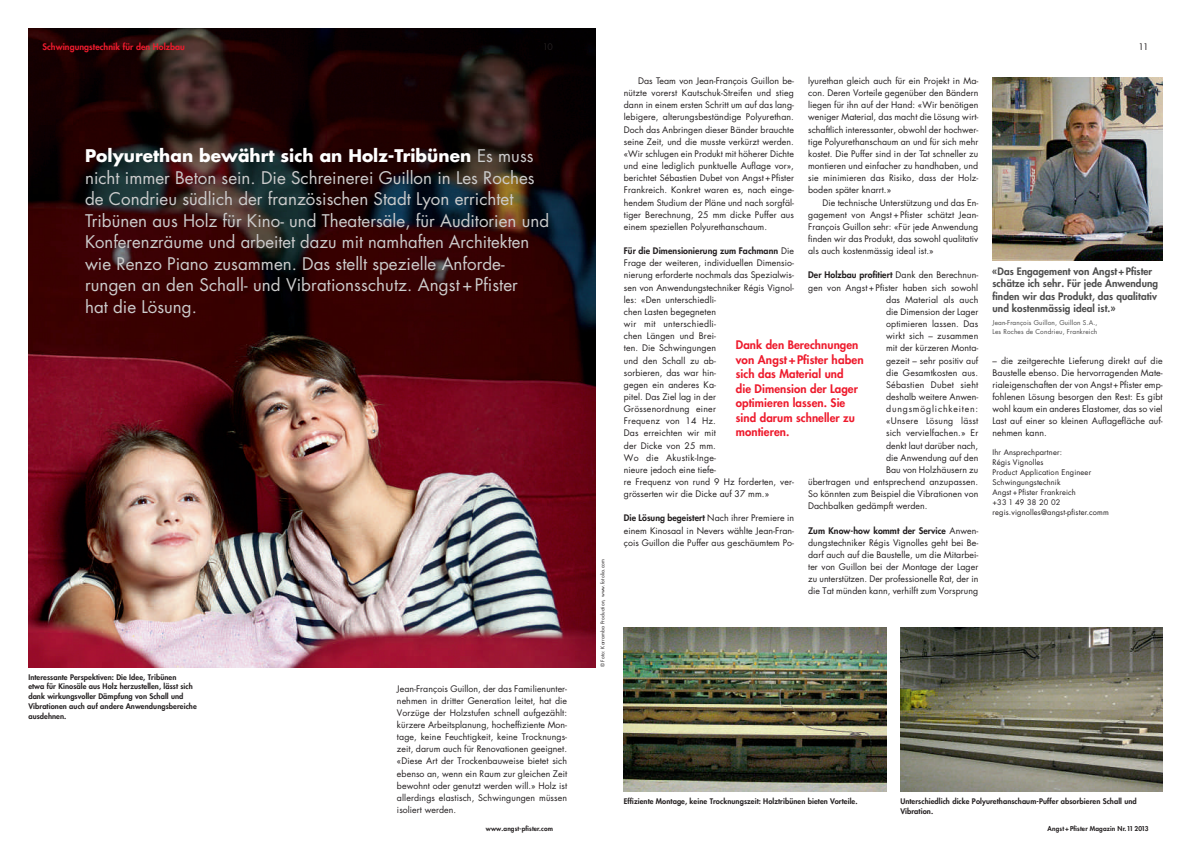
<style>
.page{position:relative;width:1191px;height:842px;background:#fff}
.page>*{position:absolute;margin:0;border:0;box-sizing:border-box;transform-origin:0 0}
.t1{font:17px/21.5px "Futura Com Book OV OPBJJA";color:#ccc}
.t2{font:17px "Futura Com Bold OV UPBJJA";color:#fff}
.t3{font:11.5px/14.5px "Futura Com Heavy OV QPBJJA";letter-spacing:.005em;color:#ee1b2d}
.t4{font:10px/12.5px "Futura Com Heavy OV QPBJJA";letter-spacing:.005em;color:#4d4d4d}
.t5{font:8.8px/12.1px "Futura Com Book OV OPBJJA";letter-spacing:.005em;color:#231f20;text-align:justify}
.t6{font:8.8px "Futura Com Heavy OV QPBJJA";letter-spacing:.005em;color:#231f20}
.t7{font:8.8px "Futura Com Heavy OV QPBJJA";letter-spacing:.005em;color:#ee1b2d}
.t8{font:8.8px "Futura Com Book OV OPBJJA";letter-spacing:.09em;color:#231f20}
.t9{font:8.8px "Futura Com Book OV OPBJJA";letter-spacing:.03em;color:#231f20}
.t10{font:7.5px/9.8px "Futura Com Heavy OV QPBJJA";letter-spacing:.01em;color:#231f20}
.t11{font:7.5px/10.1px "Futura Com Book OV OPBJJA";letter-spacing:.02em;color:#231f20}
.t12{font:6.5px/9.5px "Futura Com Book OV OPBJJA";letter-spacing:.02em;color:#4d4d4d}
.t13{font:6.5px "Futura Com Heavy OV QPBJJA";letter-spacing:.02em;color:#231f20}
.t14{font:5px "Futura Com Book OV OPBJJA";letter-spacing:.02em;color:#231f20}
.s1{font-family:"Futura Com Book OV OPBJJA";color:#ccc}
.s2{font-family:"Futura Com Book OV WPBJJA"}
.s3{font-family:"Futura Com Heavy OV SPBJJA"}
.s4{font-family:"Futura Com Book OV OPBJJA"}
.s5{font-family:"Futura Com Heavy OV QPBJJA"}
</style>
<div class="page">
<img style="left:28px;top:28px;width:567px;height:639px">
<img style="left:624px;top:628px;width:262px;height:164px">
<img style="left:900px;top:628px;width:262px;height:164px">
<img style="left:992px;top:78px;width:170px;height:182px">
<p class="t7" style="left:43px;top:42px;width:144px">Schwingungstechnik für den Holzbau</p>
<p class="t5" style="left:543px;top:41px;width:11px">10</p>
<p class="t5" style="left:1138px;top:41px;width:11px">11</p>
<h1 class="t2" style="left:85px;top:146px;width:450px">Polyurethan bewährt sich an Holz-Tribünen <span class="s1">Es muss</span></h1>
<p class="t1" style="left:85px;top:167px;width:466px">nicht immer Beton sein. Die Schreinerei Guillon in Les Roches de Condrieu südlich der franz<span class="s2">ö</span>sischen Stadt Lyon errichtet Tribünen aus Holz für Kino- und Theatersäle, für Auditorien und Konferenzräume und arbeitet dazu mit namhaften Architekten wie Renzo Piano zusammen. Das stellt spezielle Anforde&shy;rungen an den Schall- und Vibrationsschutz. Angst+P<span class="s2">fi</span>ster<br>hat die L<span class="s2">ö</span>sung.</p>
<p class="t10" style="left:28px;top:672px;width:170px">Interessante Perspektiven: Die Idee, Tribünen<br>etwa für Kinosäle aus Holz herzustellen, lässt sich dank wirkungsvoller Dämpfung von Schall und Vibrationen auch auf andere Anwendungsbereiche ausdehnen.</p>
<p class="t5" style="left:397px;top:682px;width:172px">Jean-François Guillon, der das Familienunter&shy;nehmen in dritter Generation leitet, hat die Vorzüge der Holzstufen schnell aufgezählt: kürzere Arbeitsplanung, hochef<span class="s2">fi</span>ziente Mon&shy;tage, keine Feuchtigkeit, keine Trocknungs&shy;zeit, darum auch für Renovationen geeignet. «Diese Art der Trockenbauweise bietet sich ebenso an, wenn ein Raum zur gleichen Zeit bewohnt oder genutzt werden will.<span class="s2">»</span> Holz ist allerdings elastisch, Schwingungen müssen isoliert werden.</p>
<p class="t14" style="left:600px;top:667px;width:110px;rotate:-90deg">© Foto: Karramba Production, www.fotolia.com</p>
<p class="t5" style="left:808px;top:75px;width:172px">lyurethan gleich auch für ein Projekt in Ma&shy;con. Deren Vorteile gegenüber den Bändern liegen für ihn auf der Hand: «Wir ben<span class="s2">ö</span>tigen weniger Material, das macht die L<span class="s2">ö</span>sung wirt&shy;schaftlich interessanter, obwohl der hochwer&shy;tige Polyurethanschaum an und für sich mehr kostet. Die Puffer sind in der Tat schneller zu montieren und einfacher zu handhaben, und sie minimieren das Risiko, dass der Holz&shy;boden später knarrt.<span class="s2">»</span></p>
<p class="t5" style="left:808px;top:196px;width:172px;text-indent:14px">Die technische Unterstützung und das En&shy;gagement von Angst+P<span class="s2">fi</span>ster schätzt Jean-François Guillon sehr: «Für jede Anwendung <span class="s2">fi</span>nden wir das Produkt, das sowohl qualitativ als auch kostenmässig ideal ist.<span class="s2">»</span></p>
<p class="t6" style="left:808px;top:270px;width:172px">Der Holzbau pro<span class="s3">fi</span>tiert <span class="s4">Dank den Berechnun-</span></p>
<p class="t5" style="left:808px;top:281px;width:172px">gen von Angst+P<span class="s2">fi</span>ster haben sich sowohl</p>
<p class="t5" style="left:886px;top:294px;width:94px">das Material als auch</p>
<p class="t5" style="left:886px;top:306px;width:94px">die Dimension der Lager</p>
<p class="t5" style="left:886px;top:318px;width:94px">optimieren lassen. Das</p>
<p class="t5" style="left:886px;top:330px;width:94px">wirkt sich – zusammen</p>
<p class="t5" style="left:886px;top:342px;width:94px">mit der kürzeren Monta-</p>
<p class="t5" style="left:886px;top:354px;width:94px">gezeit – sehr positiv auf</p>
<p class="t5" style="left:886px;top:367px;width:94px">die Gesamtkosten aus.</p>
<p class="t5" style="left:886px;top:379px;width:94px">Sébastien Dubet sieht</p>
<p class="t5" style="left:886px;top:391px;width:94px">deshalb weitere Anwen-</p>
<p class="t8" style="left:886px;top:404px;width:94px">dungsm<span class="s2">ö</span>glichkeiten:</p>
<p class="t9" style="left:886px;top:416px;width:94px">«Unsere L<span class="s2">ö</span>sung lässt</p>
<p class="t5" style="left:886px;top:427px;width:94px">sich vervielfachen.<span class="s2">»</span> Er</p>
<p class="t5" style="left:886px;top:439px;width:94px">denkt laut darüber nach,</p>
<p class="t5" style="left:886px;top:452px;width:94px">die Anwendung auf den</p>
<p class="t5" style="left:886px;top:464px;width:94px">Bau von Holzhäusern zu</p>
<p class="t5" style="left:808px;top:476px;width:172px">übertragen und entsprechend anzupassen.</p>
<p class="t5" style="left:808px;top:488px;width:172px">So k<span class="s2">ö</span>nnten zum Beispiel die Vibrationen von</p>
<p class="t5" style="left:808px;top:500px;width:121px">Dachbalken gedämpft werden.</p>
<p class="t6" style="left:808px;top:525px;width:172px">Zum Know-how kommt der Service <span class="s4">Anwen-</span></p>
<p class="t5" style="left:808px;top:537px;width:172px">dungstechniker Régis Vignolles geht bei Be&shy;darf auch auf die Baustelle, um die Mitarbei&shy;ter von Guillon bei der Montage der Lager zu unterstützen. Der professionelle Rat, der in die Tat münden kann, verhilft zum Vorsprung</p>
<p class="t5" style="left:624px;top:75px;width:172px;text-indent:14px">Das Team von Jean-François Guillon be&shy;nützte vorerst Kautschuk-Streifen und stieg dann in einem ersten Schritt um auf das lang&shy;lebigere, alterungsbeständige Polyurethan.<br>Doch das Anbringen dieser Bänder brauchte seine Zeit, und die musste verkürzt werden. «Wir schlugen ein Produkt mit h<span class="s2">ö</span>herer Dichte und eine lediglich punktuelle Au<span class="s2">fl</span>age vor<span class="s2">»</span>, berichtet Sébastien Dubet von Angst+P<span class="s2">fi</span>ster Frankreich. Konkret waren es, nach einge&shy;hendem Studium der Pläne und nach sorgfäl&shy;tiger Berechnung, 25 mm dicke Puffer aus einem speziellen Polyurethanschaum.</p>
<p class="t6" style="left:624px;top:246px;width:172px">Für die Dimensionierung zum Fachmann <span class="s4">Die</span></p>
<p class="t5" style="left:624px;top:257px;width:172px;text-align:left">Frage der weiteren, individuellen Dimensio&shy;nierung erforderte nochmals das Spezialwis&shy;sen von Anwendungstechniker Régis Vignol&shy;les: «Den unterschiedli-<br>chen Lasten begegneten<br>wir mit unterschiedli-<br>chen Längen und Brei-<br>ten. Die Schwingungen<br>und den Schall zu ab-<br>sorbieren, das war hin-<br>gegen ein anderes Ka-<br>pitel. Das Ziel lag in der<br>Gr<span class="s2">ö</span>ssenordnung einer<br>Frequenz von 14 Hz.<br>Das erreichten wir mit<br>der Dicke von 25 mm.<br>Wo die Akustik-Inge-<br>nieure jedoch eine tiefe-<br>re Frequenz von rund 9 Hz forderten, ver&shy;gr<span class="s2">ö</span>sserten wir die Dicke auf 37 mm.<span class="s2">»</span></p>
<p class="t5" style="left:624px;top:512px;width:172px"><span class="s5">Die L</span><span class="s3">ö</span><span class="s5">sung begeistert</span> Nach ihrer Premiere in einem Kinosaal in Nevers wählte Jean-Fran&shy;çois Guillon die Puffer aus geschäumtem Po-</p>
<h2 class="t3" style="left:736px;top:338px;width:129px">Dank den Berechnungen von Angst+P<span class="s3">fi</span>ster haben sich das Material und<br>die Dimension der Lager optimieren lassen. Sie sind darum schneller zu montieren.</h2>
<p class="t4" style="left:992px;top:265px;width:167px">«Das Engagement von Angst+P<span class="s3">fi</span>ster schätze ich sehr. Für jede Anwendung <span class="s3">fi</span>nden wir das Produkt, das qualitativ und kostenmässig ideal ist.<span class="s3">»</span></p>
<p class="t12" style="left:992px;top:318px;width:106px">Jean-François Guillon, Guillon S.A.,<br>Les Roches de Condrieu, Frankreich</p>
<p class="t5" style="left:992px;top:354px;width:172px">– die zeitgerechte Lieferung direkt auf die Baustelle ebenso. Die hervorragenden Mate&shy;rialeigenschaften der von Angst+P<span class="s2">fi</span>ster emp&shy;fohlenen L<span class="s2">ö</span>sung besorgen den Rest: Es gibt wohl kaum ein anderes Elastomer, das so viel Last auf einer so kleinen Au<span class="s2">fl</span>age<span class="s2">fl</span>äche auf&shy;nehmen kann.</p>
<p class="t11" style="left:992px;top:447px;width:118px">Ihr Ansprechpartner:<br>Régis Vignolles<br>Product Application Engineer<br>Schwingungstechnik<br>Angst +P<span class="s2">fi</span>ster Frankreich<br>+33 1 49 38 20 02 regis.vignolles@angst-p<span class="s2">fi</span>ster.comm</p>
<p class="t10" style="left:624px;top:796px;width:235px">Ef<span class="s3">fi</span>ziente Montage, keine Trocknungszeit: Holztribünen bieten Vorteile.</p>
<p class="t10" style="left:900px;top:796px;width:238px">Unterschiedlich dicke Polyurethanschaum-Puffer absorbieren Schall und<br>Vibration.</p>
<p class="t13" style="left:486px;top:825px;width:69px">www.angst-p<span class="s3">fi</span>ster.com</p>
<p class="t13" style="left:1047px;top:825px;width:102px">Angst +P<span class="s3">fi</span>ster Magazin Nr.112013</p>
</div>
